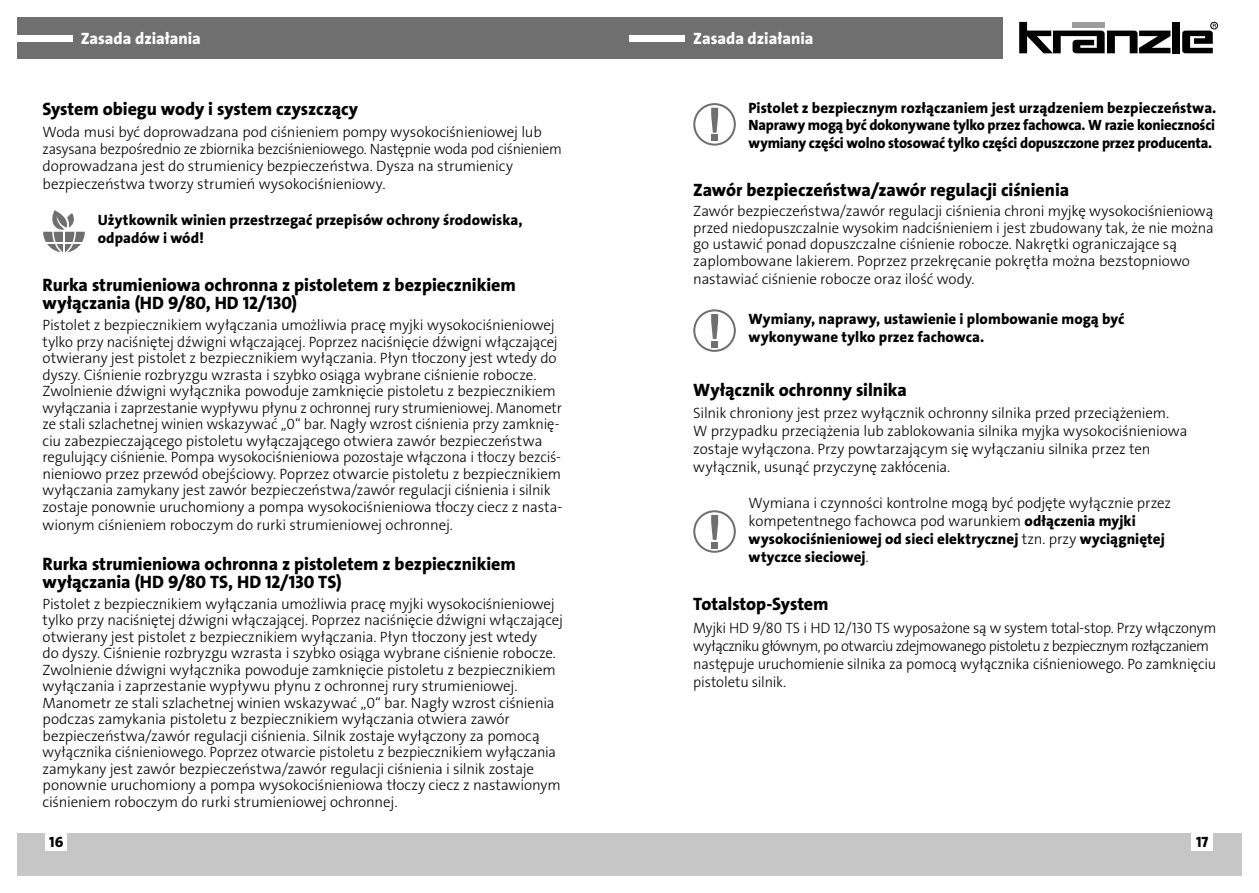
<style>
.page{position:relative;width:1259px;height:893px;background:#fff}
.page>*{position:absolute;margin:0;border:0;box-sizing:border-box;transform-origin:0 0}
.t1{font:18px/18px "The Sans LP8 Ex Bld";letter-spacing:-.005em;color:#000}
.t2{font:16.5px "The Sans LP8 Ex Bld";color:#fff}
.t3{font:15px/16.5px "The Sans LP3 Lig";letter-spacing:-.01em;color:#000}
.t4{font:15px/18px "The Sans LP8 Ex Bld";color:#000}
.s1{font-family:"The Sans LP8 Ex Bld"}
.s2{font-family:"The Sans LP3 Lig"}
</style>
<div class="page">
<div style="left:629px;top:833px;width:613px;height:43px;background:#c6c6c6"></div>
<div style="left:17px;top:833px;width:612px;height:43px;background:#c6c6c6"></div>
<div style="left:1191px;top:833px;width:22px;height:18px;background:#fff"></div>
<div style="left:46px;top:833px;width:21px;height:18px;background:#fff"></div>
<div style="left:17px;top:17px;width:985px;height:41px;background:#706f6f"></div>
<div style="left:17px;top:35px;width:55px;height:6px;background:#fff"></div>
<div style="left:629px;top:35px;width:56px;height:6px;background:#fff"></div>
<svg style="left:1019px;top:22px;width:151px;height:31px"></svg>
<div style="left:1172px;top:22px;width:7px;height:31px;background:#000"></div>
<div style="left:1210px;top:22px;width:7px;height:7px;border:1px solid #000;border-radius:50%"></div>
<svg style="left:1182px;top:24px;width:34px;height:29px"></svg>
<svg style="left:693px;top:103px;width:43px;height:43px"></svg>
<div style="left:711px;top:135px;width:7px;height:6px;background:#706f6f"></div>
<svg style="left:693px;top:309px;width:43px;height:43px"></svg>
<div style="left:711px;top:341px;width:7px;height:6px;background:#706f6f"></div>
<svg style="left:693px;top:510px;width:43px;height:43px"></svg>
<div style="left:711px;top:542px;width:7px;height:6px;background:#706f6f"></div>
<svg style="left:43px;top:210px;width:42px;height:43px"></svg>
<p class="t2" style="left:81px;top:28px;width:122px">Zasada działania</p>
<p class="t2" style="left:693px;top:28px;width:122px">Zasada działania</p>
<p class="t1" style="left:43px;top:100px;width:317px">System obiegu wody i system czyszczący</p>
<p class="t3" style="left:43px;top:123px;width:521px;line-height:17.5px">Woda musi być doprowadzana pod ciśnieniem pompy wysokociśnieniowej lub zasysana bezpośrednio ze zbiornika bezciśnieniowego. Następnie woda pod ciśnieniem doprowadzana jest do strumienicy bezpieczeństwa. Dysza na strumienicy bezpieczeństwa tworzy strumień wysokociśnieniowy.</p>
<p class="t4" style="left:98px;top:211px;width:426px">Użytkownik winien przestrzegać przepisów ochrony środowiska, odpadów i wód!</p>
<p class="t1" style="left:43px;top:276px;width:475px">Rurka strumieniowa ochronna z pistoletem z bezpiecznikiem wyłączania (HD 9/80, HD 12/130)</p>
<p class="t3" style="left:43px;top:317px;width:521px">Pistolet z bezpiecznikiem wyłączania umożliwia pracę myjki wysokociśnieniowej tylko przy naciśniętej dźwigni włączającej. Poprzez naciśnięcie dźwigni włączającej otwierany jest pistolet z bezpiecznikiem wyłączania. Płyn tłoczony jest wtedy do dyszy. Ciśnienie rozbryzgu wzrasta i szybko osiąga wybrane ciśnienie robocze.<br>Zwolnienie dźwigni wyłącznika powoduje zamknięcie pistoletu z bezpiecznikiem wyłączania i zaprzestanie wypływu płynu z ochronnej rury strumieniowej. Manometr ze stali szlachetnej winien wskazywać „0“ bar. Nagły wzrost ciśnienia przy zamknię&shy;ciu zabezpieczającego pistoletu wyłączającego otwiera zawór bezpieczeństwa regulujący ciśnienie. Pompa wysokociśnieniowa pozostaje włączona i tłoczy bezciś&shy;nieniowo przez przewód obejściowy. Poprzez otwarcie pistoletu z bezpiecznikiem wyłączania zamykany jest zawór bezpieczeństwa/zawór regulacji ciśnienia i silnik zostaje ponownie uruchomiony a pompa wysokociśnieniowa tłoczy ciecz z nasta-</p>
<p class="t3" style="left:43px;top:516px;width:412px">wionym ciśnieniem roboczym do rurki strumieniowej ochronnej.</p>
<p class="t1" style="left:43px;top:555px;width:475px">Rurka strumieniowa ochronna z pistoletem z bezpiecznikiem wyłączania (HD 9/80 TS, HD 12/130 TS)</p>
<p class="t3" style="left:43px;top:595px;width:522px">Pistolet z bezpiecznikiem wyłączania umożliwia pracę myjki wysokociśnieniowej tylko przy naciśniętej dźwigni włączającej. Poprzez naciśnięcie dźwigni włączającej otwierany jest pistolet z bezpiecznikiem wyłączania. Płyn tłoczony jest wtedy<br>do dyszy. Ciśnienie rozbryzgu wzrasta i szybko osiąga wybrane ciśnienie robocze.<br>Zwolnienie dźwigni wyłącznika powoduje zamknięcie pistoletu z bezpiecznikiem wyłączania i zaprzestanie wypływu płynu z ochronnej rury strumieniowej.<br>Manometr ze stali szlachetnej winien wskazywać „0“ bar. Nagły wzrost ciśnienia podczas zamykania pistoletu z bezpiecznikiem wyłączania otwiera zawór bezpieczeństwa/zawór regulacji ciśnienia. Silnik zostaje wyłączony za pomocą wyłącznika ciśnieniowego. Poprzez otwarcie pistoletu z bezpiecznikiem wyłączania zamykany jest zawór bezpieczeństwa/zawór regulacji ciśnienia i silnik zostaje ponownie uruchomiony a pompa wysokociśnieniowa tłoczy ciecz z nastawionym ciśnieniem roboczym do rurki strumieniowej ochronnej.</p>
<p class="t4" style="left:748px;top:100px;width:469px;line-height:16.5px">Pistolet z bezpiecznym rozłączaniem jest urządzeniem bezpieczeństwa.<br>Naprawy mogą być dokonywane tylko przez fachowca. W razie konieczności</p>
<p class="t4" style="left:748px;top:134px;width:465px">wymiany części wolno stosować tylko części dopuszczone przez producenta.</p>
<p class="t1" style="left:693px;top:181px;width:377px">Zawór bezpieczeństwa/zawór regulacji ciśnienia</p>
<p class="t3" style="left:693px;top:203px;width:522px">Zawór bezpieczeństwa/zawór regulacji ciśnienia chroni myjkę wysokociśnieniową przed niedopuszczalnie wysokim nadciśnieniem i jest zbudowany tak, że nie można go ustawić ponad dopuszczalne ciśnienie robocze. Nakrętki ograniczające są zaplombowane lakierem. Poprzez przekręcanie pokrętła można bezstopniowo</p>
<p class="t3" style="left:693px;top:271px;width:283px">nastawiać ciśnienie robocze oraz ilość wody.</p>
<p class="t4" style="left:748px;top:310px;width:377px">Wymiany, naprawy, ustawienie i plombowanie mogą być wykonywane tylko przez fachowca.</p>
<p class="t1" style="left:693px;top:381px;width:215px">Wyłącznik ochronny silnika</p>
<p class="t3" style="left:693px;top:404px;width:496px;line-height:18px">Silnik chroniony jest przez wyłącznik ochronny silnika przed przeciążeniem.<br>W przypadku przeciążenia lub zablokowania silnika myjka wysokociśnieniowa zostaje wyłączona. Przy powtarzającym się wyłączaniu silnika przez ten wyłącznik, usunąć przyczynę zakłócenia.</p>
<p class="t3" style="left:748px;top:494px;width:424px;line-height:18px">Wymiana i czynności kontrolne mogą być podjęte wyłącznie przez kompetentnego fachowca pod warunkiem <span class="s1">odłączenia myjki</span></p>
<p class="t4" style="left:748px;top:530px;width:418px">wysokociśnieniowej od sieci elektrycznej <span class="s2">tzn. przy</span> wyciągniętej wtyczce sieciowej<span class="s2">.</span></p>
<p class="t1" style="left:693px;top:595px;width:137px">Totalstop-System</p>
<p class="t3" style="left:693px;top:619px;width:524px;line-height:18px">Myjki HD 9/80 TS i HD 12/130 TS wyposażone są w system total-stop. Przy włączonym wyłączniku głównym, po otwarciu zdejmowanego pistoletu z bezpiecznym rozłączaniem następuje uruchomienie silnika za pomocą wyłącznika ciśnieniowego. Po zamknięciu pistoletu silnik.</p>
<p class="t4" style="left:49px;top:833px;width:16px">16</p>
<p class="t4" style="left:1196px;top:833px;width:14px">17</p>
</div>
